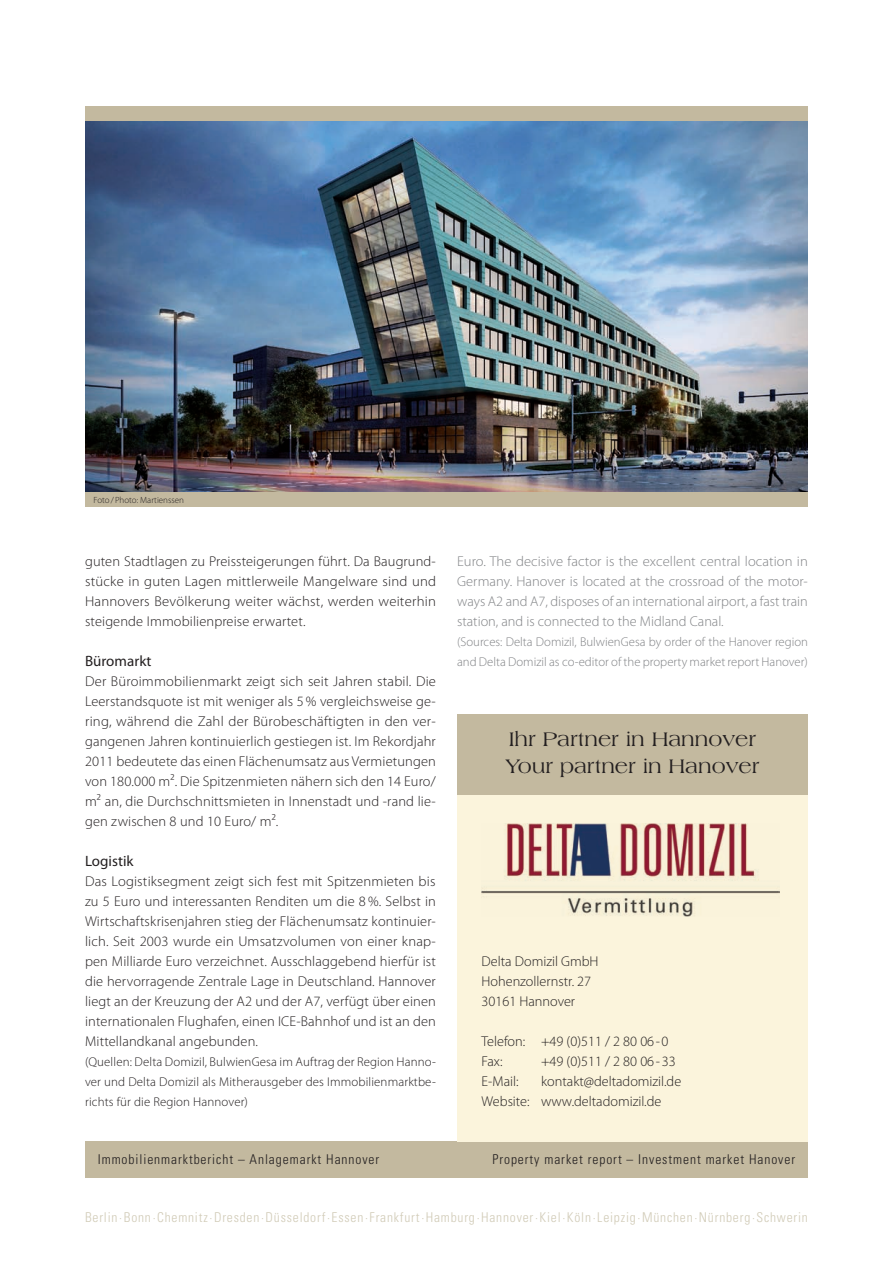
<style>
.page{position:relative;width:893px;height:1263px;background:#fff}
.page>*{position:absolute;margin:0;border:0;box-sizing:border-box;transform-origin:0 0}
.t1{font:21px/27px "Americana Std";color:#231f20}
.t2{font:15px "Myriad Pro";color:#231f20}
.t3{font:300 14.25px/20px "Myriad Pro";letter-spacing:.01em;color:#231f20;text-align:justify}
.t4{font:300 14.25px/20px "Myriad Pro";color:#808285;text-align:justify}
.t5{font:300 condensed 13.5px "Univers LT Std";letter-spacing:.06em;color:#d1cbb7}
.t6{font:300 condensed 13.5px "Univers LT Std";letter-spacing:.07em;color:#231f20}
.t7{font:300 12.75px/20px "Myriad Pro";letter-spacing:.01em;color:#231f20;text-align:justify}
.t8{font:300 12.75px/20px "Myriad Pro";color:#808285}
.t9{font:300 9px "Myriad Pro";color:#231f20}
</style>
<div class="page">
<div style="left:85px;top:1142px;width:723px;height:36px;background:#c3b99f"></div>
<div style="left:457px;top:718px;width:351px;height:424px;background:#fbf4dc"></div>
<div style="left:457px;top:714px;width:351px;height:80px;background:#c3b99f"></div>
<img style="left:482px;top:823px;width:298px;height:93px">
<img style="left:85px;top:121px;width:723px;height:371px">
<div style="left:85px;top:492px;width:723px;height:14px;background:#c3b99f"></div>
<div style="left:85px;top:106px;width:723px;height:14px;background:#c3b99f"></div>
<p class="t9" style="left:94px;top:495px;width:92px">Foto/Photo: Martienssen</p>
<p class="t3" style="left:85px;top:552px;width:352px">guten Stadtlagen zu Preissteigerungen führt. Da Baugrund&shy;stücke in guten Lagen mittlerweile Mangelware sind und Hannovers Bevölkerung weiter wächst, werden weiterhin steigende Immobilienpreise erwartet.</p>
<p class="t2" style="left:85px;top:653px;width:68px">Büromarkt</p>
<p class="t3" style="left:85px;top:672px;width:352px">Der Büroimmobilienmarkt zeigt sich seit Jahren stabil. Die Leerstandsquote ist mit weniger als 5% vergleichsweise ge&shy;ring, während die Zahl der Bürobeschäftigten in den ver&shy;gangenen Jahren kontinuierlich gestiegen ist. Im Rekordjahr 2011 bedeutete das einen Flächenumsatz aus Vermietungen von 180.000 m². Die Spitzenmieten nähern sich den 14 Euro/ m² an, die Durchschnittsmieten in Innenstadt und -rand lie&shy;gen zwischen 8 und 10 Euro/ m².</p>
<p class="t2" style="left:85px;top:853px;width:50px">Logistik</p>
<p class="t3" style="left:85px;top:872px;width:352px">Das Logistiksegment zeigt sich fest mit Spitzenmieten bis zu 5 Euro und interessanten Renditen um die 8%. Selbst in Wirtschaftskrisenjahren stieg der Flächenumsatz kontinuier&shy;lich. Seit 2003 wurde ein Umsatzvolumen von einer knap&shy;pen Milliarde Euro verzeichnet. Ausschlaggebend hierfür ist die hervorragende Zentrale Lage in Deutschland. Hannover liegt an der Kreuzung der A2 und der A7, verfügt über einen internationalen Flughafen, einen ICE-Bahnhof und ist an den Mittellandkanal angebunden.</p>
<p class="t7" style="left:85px;top:1052px;width:352px">(Quellen: Delta Domizil, BulwienGesa im Auftrag der Region Hanno&shy;ver und Delta Domizil als Mitherausgeber des Immobilienmarktbe&shy;richts für die Region Hannover)</p>
<p class="t4" style="left:457px;top:552px;width:352px">Euro. The decisive factor is the excellent central location in Germany. Hanover is located at the crossroad of the motor&shy;ways A2 and A7, disposes of an international airport, a fast train station, and is connected to the Midland Canal.</p>
<p class="t8" style="left:457px;top:632px;width:352px">(Sources: Delta Domizil, BulwienGesa by order of the Hanover region and Delta Domizil as co-editor of the property market report Hanover)</p>
<h1 class="t1" style="left:505px;top:725px;width:256px">Ihr Partner in Hannover<br>Your partner in Hanover</h1>
<p class="t3" style="left:482px;top:952px;width:119px;text-align:left">Delta Domizil GmbH<br>Hohenzollernstr. 27<br>30161 Hannover</p>
<p class="t3" style="left:482px;top:1031px;width:188px">Telefon: +49 (0)511 / 2 80 06-0<br>Fax:</p>
<p class="t3" style="left:541px;top:1051px;width:136px">+49 (0)511 / 2 80 06- 33</p>
<p class="t3" style="left:482px;top:1071px;width:201px;text-indent:60px">kontakt@deltadomizil.de<br>Website: www.deltadomizil.de</p>
<p class="t3" style="left:482px;top:1071px;width:39px">E-Mail:</p>
<p class="t6" style="left:98px;top:1151px;width:283px">Immobilienmarktbericht – Anlagemarkt Hannover</p>
<p class="t6" style="left:492px;top:1151px;width:304px">Property market report – Investment market Hanover</p>
<p class="t5" style="left:85px;top:1209px;width:724px">Berlin · Bonn · Chemnitz · Dresden · Düsseldorf · Essen · Frankfurt · Hamburg · Hannover · Kiel · Köln · Leipzig · München · Nürnberg · Schwerin</p>
</div>
